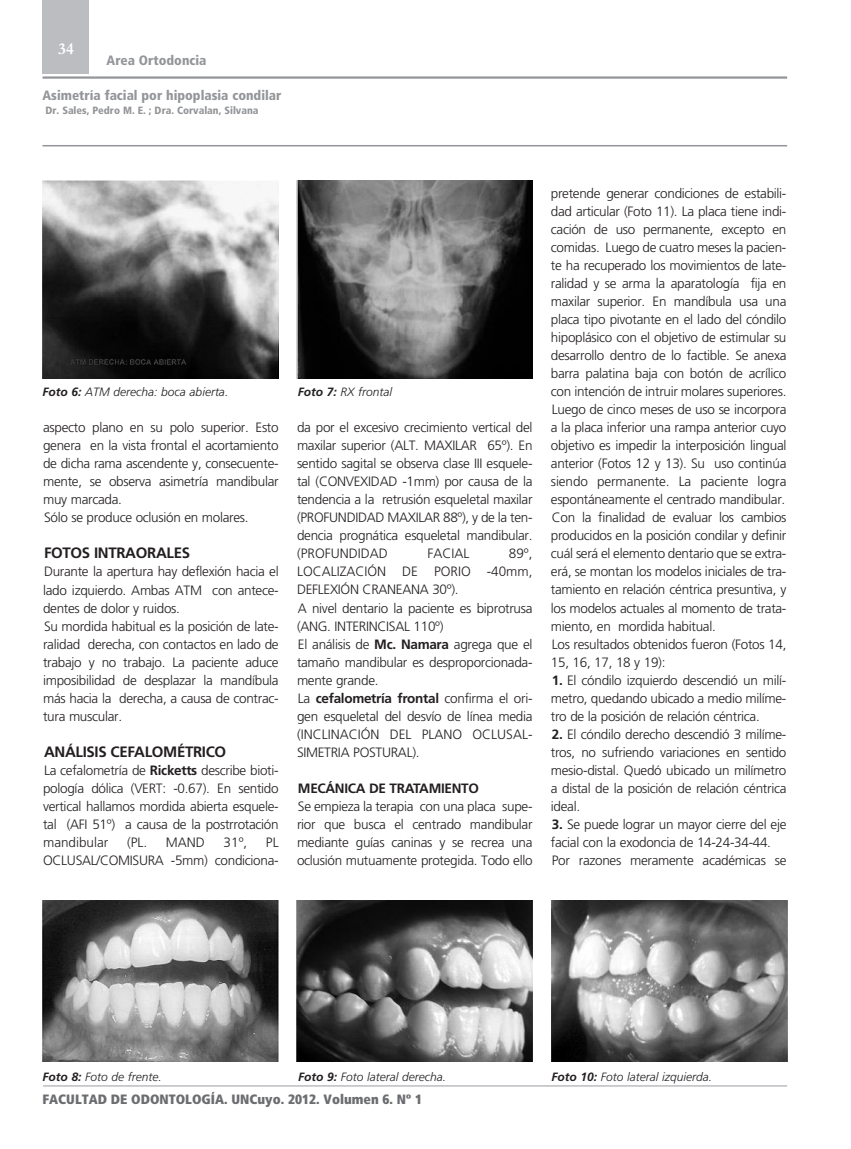
<style>
.page{position:relative;width:851px;height:1149px;background:#fff}
.page>*{position:absolute;margin:0;border:0;box-sizing:border-box;transform-origin:0 0}
.t1{font:700 16.5px "Garamond";color:#fff}
.t2{font:700 15px "Frutiger";letter-spacing:-.02em;color:#231f20}
.t3{font:300 13.5px/18px "Frutiger";letter-spacing:-.02em;color:#231f20}
.t4{font:900 condensed 13.5px "Frutiger 77";color:#939598}
.t5{font:13.5px "Frutiger 87 Cond Extra Blk";color:#6c6d70}
.t6{font:700 13.5px "Frutiger";letter-spacing:-.02em;color:#231f20}
.t7{font:italic 300 12px "Frutiger";color:#231f20}
.t8{font:900 condensed 10.5px "Frutiger 77";color:#939598}
.s1{font-weight:700}
</style>
<div class="page">
<div style="left:43px;top:0;width:46px;height:73px;background:#bcbdc0"></div>
<hr style="left:43px;top:1084px;width:744px;height:2px;background:#bcbdc0">
<hr style="left:43px;top:76px;width:744px;height:3px;background:#939598">
<hr style="left:43px;top:145px;width:744px;height:1px;background:#939598">
<img style="left:43px;top:180px;width:235px;height:198px">
<img style="left:297px;top:180px;width:235px;height:198px">
<img style="left:43px;top:900px;width:235px;height:161px">
<img style="left:297px;top:900px;width:236px;height:161px">
<img style="left:551px;top:900px;width:236px;height:161px">
<p class="t1" style="left:58px;top:39px;width:17px">34</p>
<p class="t4" style="left:43px;top:87px;width:240px">Asimetría facial por hipoplasia condilar</p>
<p class="t8" style="left:46px;top:104px;width:214px">Dr. Sales, Pedro M. E. ; Dra. Corvalan, Silvana</p>
<p class="t4" style="left:107px;top:52px;width:101px">Area Ortodoncia</p>
<p class="t7" style="left:43px;top:385px;width:187px"><span class="s1">Foto 6:</span> ATM derecha: boca abierta.</p>
<p class="t7" style="left:298px;top:385px;width:96px"><span class="s1">Foto 7:</span> RX frontal</p>
<p class="t3" style="left:43px;top:418px;width:237px">aspecto plano en su polo superior. Esto genera en la vista frontal el acortamiento de dicha rama ascendente y, consecuente&shy;mente, se observa asimetría mandibular muy marcada.<br>Sólo se produce oclusión en molares.</p>
<p class="t2" style="left:44px;top:547px;width:147px">FOTOS INTRAORALES</p>
<p class="t3" style="left:43px;top:562px;width:237px">Durante la apertura hay deflexión hacia el lado izquierdo. Ambas ATM con antece&shy;dentes de dolor y ruidos.<br>Su mordida habitual es la posición de late&shy;ralidad derecha, con contactos en lado de trabajo y no trabajo. La paciente aduce imposibilidad de desplazar la mandíbula más hacia la derecha, a causa de contrac&shy;tura muscular.</p>
<p class="t2" style="left:44px;top:745px;width:184px">ANÁLISIS CEFALOMÉTRICO</p>
<p class="t3" style="left:43px;top:760px;width:237px;text-align:justify">La cefalometría de <span class="s1">Ricketts</span> describe bioti&shy;pología dólica (VERT: -0.67). En sentido vertical hallamos mordida abierta esquele&shy;tal (AFI 51º) a causa de la postrrotación mandibular</p>
<p class="t3" style="left:127px;top:832px;width:79px">(PL. MAND</p>
<p class="t3" style="left:223px;top:832px;width:25px">31º,</p>
<p class="t3" style="left:43px;top:832px;width:237px;text-align:right">PL<br>OCLUSAL/COMISURA -5mm) condiciona-</p>
<p class="t3" style="left:297px;top:418px;width:237px;text-align:justify">da por el excesivo crecimiento vertical del maxilar superior (ALT. MAXILAR 65º). En sentido sagital se observa clase III esquele&shy;tal (CONVEXIDAD -1mm) por causa de la tendencia a la retrusión esqueletal maxilar (PROFUNDIDAD MAXILAR 88º), y de la ten&shy;dencia prognática esqueletal mandibular. (PROFUNDIDAD</p>
<p class="t3" style="left:297px;top:544px;width:237px;text-indent:212px">89º,<br>LOCALIZACIÓN DE PORIO -40mm,<br>DEFLEXIÓN CRANEANA 30º).<br>A nivel dentario la paciente es biprotrusa (ANG. INTERINCISAL 110º)<br>El análisis de <span class="s1">Mc. Namara</span> agrega que el tamaño mandibular es desproporcionada&shy;mente grande.<br>La <span class="s1">cefalometría frontal</span> confirma el ori&shy;gen esqueletal del desvío de línea media (INCLINACIÓN DEL PLANO OCLUSAL-<br>SIMETRIA POSTURAL).</p>
<p class="t6" style="left:298px;top:782px;width:182px">MECÁNICA DE TRATAMIENTO</p>
<p class="t3" style="left:297px;top:796px;width:237px;text-align:justify">Se empieza la terapia con una placa supe&shy;rior que busca el centrado mandibular mediante guías caninas y se recrea una oclusión mutuamente protegida. Todo ello</p>
<p class="t3" style="left:427px;top:544px;width:43px">FACIAL</p>
<p class="t3" style="left:551px;top:184px;width:237px">pretende generar condiciones de estabili&shy;dad articular (Foto 11). La placa tiene indi&shy;cación de uso permanente, excepto en comidas. Luego de cuatro meses la pacien&shy;te ha recuperado los movimientos de late&shy;ralidad y se arma la aparatología fija en maxilar superior. En mandíbula usa una placa tipo pivotante en el lado del cóndilo hipoplásico con el objetivo de estimular su desarrollo dentro de lo factible. Se anexa barra palatina baja con botón de acrílico con intención de intruir molares superiores.<br>Luego de cinco meses de uso se incorpora a la placa inferior una rampa anterior cuyo objetivo es impedir la interposición lingual anterior (Fotos 12 y 13). Su uso continúa siendo permanente. La paciente logra espontáneamente el centrado mandibular.<br>Con la finalidad de evaluar los cambios producidos en la posición condilar y definir cuál será el elemento dentario que se extra&shy;erá, se montan los modelos iniciales de tra&shy;tamiento en relación céntrica presuntiva, y los modelos actuales al momento de trata&shy;miento, en mordida habitual.<br>Los resultados obtenidos fueron (Fotos 14, 15, 16, 17, 18 y 19):</p>
<p class="t3" style="left:551px;top:670px;width:237px;text-align:justify"><span class="s1">1.</span> El cóndilo izquierdo descendió un milí&shy;metro, quedando ubicado a medio milíme&shy;tro de la posición de relación céntrica.</p>
<p class="t3" style="left:551px;top:724px;width:237px;text-align:justify"><span class="s1">2.</span> El cóndilo derecho descendió 3 milíme&shy;tros, no sufriendo variaciones en sentido mesio-distal. Quedó ubicado un milímetro a distal de la posición de relación céntrica ideal.</p>
<p class="t3" style="left:551px;top:814px;width:237px"><span class="s1">3.</span> Se puede lograr un mayor cierre del eje facial con la exodoncia de 14-24-34-44.<br>Por razones meramente académicas se</p>
<p class="t7" style="left:43px;top:1069px;width:121px"><span class="s1">Foto 8:</span> Foto de frente.</p>
<p class="t7" style="left:298px;top:1069px;width:149px"><span class="s1">Foto 9:</span> Foto lateral derecha.</p>
<p class="t7" style="left:551px;top:1069px;width:162px"><span class="s1">Foto 10:</span> Foto lateral izquierda.</p>
<p class="t5" style="left:43px;top:1090px;width:381px">FACULTAD DE ODONTOLOGÍA. UNCuyo. 2012. Volumen 6. Nº 1</p>
</div>
